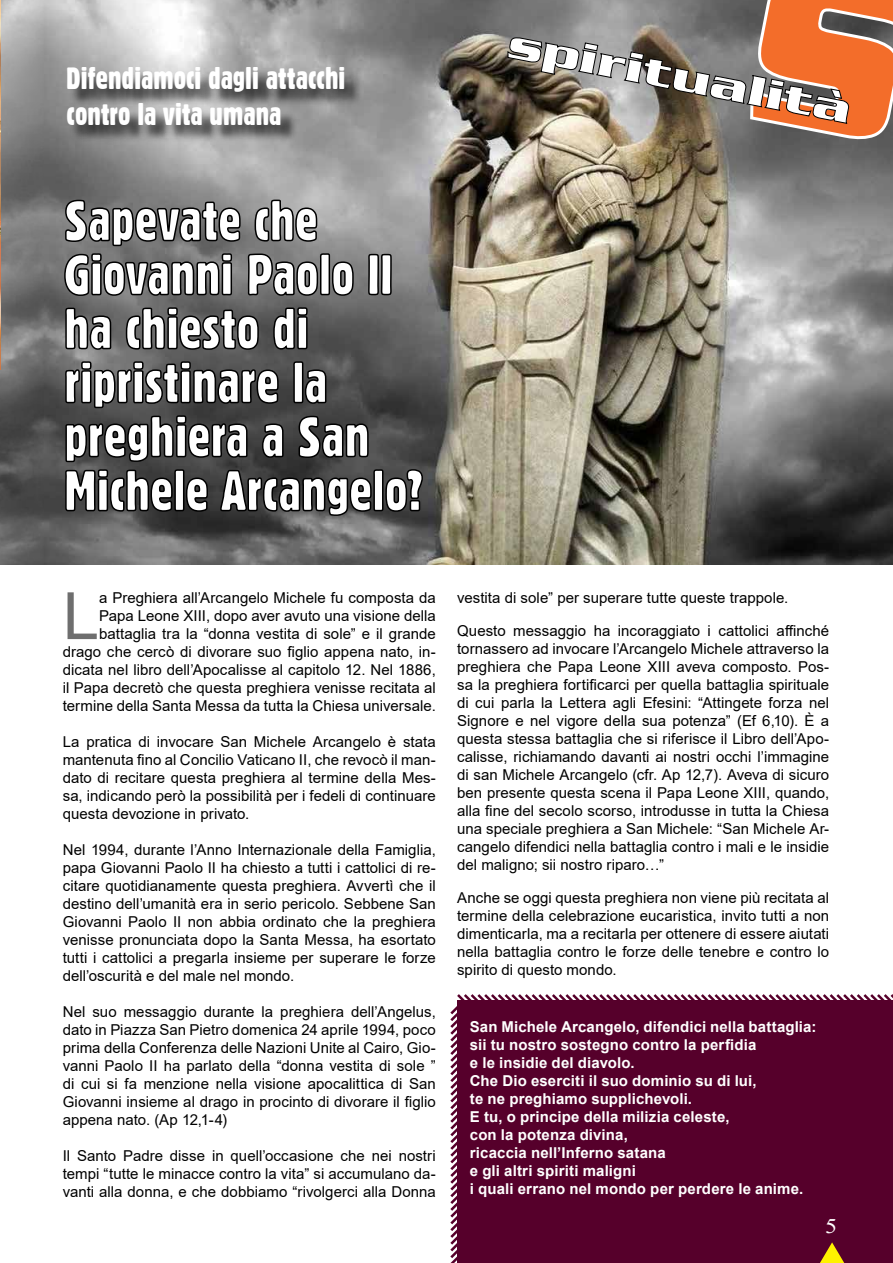
<style>
.page{position:relative;width:893px;height:1263px;background:#fff}
.page>*{position:absolute;margin:0;border:0;box-sizing:border-box;transform-origin:0 0}
.t1{font:65.25px "Arial";color:#6e6e6e}
.t2{font:55.5px/54px "Gothic 821 Condensed BT";letter-spacing:-.005em;color:#fff}
.t3{font:700 43.5px "Serpentine";color:#fff;scale:1.2 1}
.t4{font:30px/36px "Gothic 821 Condensed BT";color:#fff}
.t5{font:20.7px "Times New Roman";color:#fff;scale:1.16 1}
.t6{font:15px/18px "Arial";color:#000;text-align:justify}
.t7{font:700 15px/18px "Arial";letter-spacing:.01em;color:#fff}
</style>
<div class="page">
<div style="left:450px;top:994px;width:443px;height:269px;background:#56002b"></div>
<img style="left:0;top:0;width:893px;height:564px">
<img style="left:0;top:0;width:1px;height:370px">
<div style="left:70px;top:70px;width:293px;height:74px;background:#000;opacity:.75"></div>
<svg style="left:63px;top:192px;width:361px;height:325px"></svg>
<svg style="left:820px;top:1242px;width:24px;height:21px"></svg>
<svg style="left:507px;top:0;width:386px;height:143px"></svg>
<h3 class="t4" style="left:67px;top:60px;width:280px">Difendiamoci dagli attacchi contro la vita umana</h3>
<h2 class="t2" style="left:64px;top:193px;width:362px">Sapevate che<br>Giovanni Paolo II ha chiesto di ripristinare la preghiera a San<br>Michele Arcangelo?</h2>
<h3 class="t3" style="left:512px;top:20px;width:293px;rotate:11deg">spiritualità</h3>
<h1 class="t1" style="left:63px;top:571px;width:38px">L</h1>
<p class="t6" style="left:63px;top:589px;width:375px;text-align:right">a Preghiera all’Arcangelo Michele fu composta da Papa Leone XIII, dopo aver avuto una visione della battaglia tra la “donna vestita di sole” e il grande drago che cercò di divorare suo figlio appena nato, in&shy;dicata nel libro dell’Apocalisse al capitolo 12. Nel 1886, il Papa decretò che questa preghiera venisse recitata al termine della Santa Messa da tutta la Chiesa universale.</p>
<p class="t6" style="left:63px;top:733px;width:375px">La pratica di invocare San Michele Arcangelo è stata mantenuta fino al Concilio Vaticano II, che revocò il man&shy;dato di recitare questa preghiera al termine della Mes&shy;sa, indicando però la possibilità per i fedeli di continuare questa devozione in privato.</p>
<p class="t6" style="left:63px;top:841px;width:375px">Nel 1994, durante l’Anno Internazionale della Famiglia, papa Giovanni Paolo II ha chiesto a tutti i cattolici di re&shy;citare quotidianamente questa preghiera. Avvertì che il destino dell’umanità era in serio pericolo. Sebbene San Giovanni Paolo II non abbia ordinato che la preghiera venisse pronunciata dopo la Santa Messa, ha esortato tutti i cattolici a pregarla insieme per superare le forze dell’oscurità e del male nel mondo.</p>
<p class="t6" style="left:63px;top:1003px;width:375px">Nel suo messaggio durante la preghiera dell’Angelus, dato in Piazza San Pietro domenica 24 aprile 1994, poco prima della Conferenza delle Nazioni Unite al Cairo, Gio&shy;vanni Paolo II ha parlato della “donna vestita di sole ” di cui si fa menzione nella visione apocalittica di San Giovanni insieme al drago in procinto di divorare il figlio appena nato. (Ap 12,1-4)</p>
<p class="t6" style="left:63px;top:1147px;width:375px">Il Santo Padre disse in quell’occasione che nei nostri tempi “tutte le minacce contro la vita” si accumulano da&shy;vanti alla donna, e che dobbiamo “rivolgerci alla Donna</p>
<p class="t6" style="left:457px;top:589px;width:333px">vestita di sole” per superare tutte queste trappole.</p>
<p class="t6" style="left:457px;top:622px;width:374px">Questo messaggio ha incoraggiato i cattolici affinché tornassero ad invocare l’Arcangelo Michele attraverso la preghiera che Papa Leone XIII aveva composto. Pos&shy;sa la preghiera fortificarci per quella battaglia spirituale di cui parla la Lettera agli Efesini: “Attingete forza nel Signore e nel vigore della sua potenza” (Ef 6,10). È a questa stessa battaglia che si riferisce il Libro dell’Apo&shy;calisse, richiamando davanti ai nostri occhi l’immagine di san Michele Arcangelo (cfr. Ap 12,7). Aveva di sicuro ben presente questa scena il Papa Leone XIII, quando, alla fine del secolo scorso, introdusse in tutta la Chiesa una speciale preghiera a San Michele: “San Michele Ar&shy;cangelo difendici nella battaglia contro i mali e le insidie del maligno; sii nostro riparo…”</p>
<p class="t6" style="left:457px;top:889px;width:374px">Anche se oggi questa preghiera non viene più recitata al termine della celebrazione eucaristica, invito tutti a non dimenticarla, ma a recitarla per ottenere di essere aiutati nella battaglia contro le forze delle tenebre e contro lo spirito di questo mondo.</p>
<p class="t7" style="left:470px;top:1017px;width:348px">San Michele Arcangelo, difendici nella battaglia: sii tu nostro sostegno contro la perfidia<br>e le insidie del diavolo.<br>Che Dio eserciti il suo dominio su di lui,<br>te ne preghiamo supplichevoli.<br>E tu, o principe della milizia celeste,<br>con la potenza divina,<br>ricaccia nell’Inferno satana<br>e gli altri spiriti maligni<br>i quali errano nel mondo per perdere le anime.</p>
<h3 class="t5" style="left:825px;top:1212px;width:12px">5</h3>
</div>
